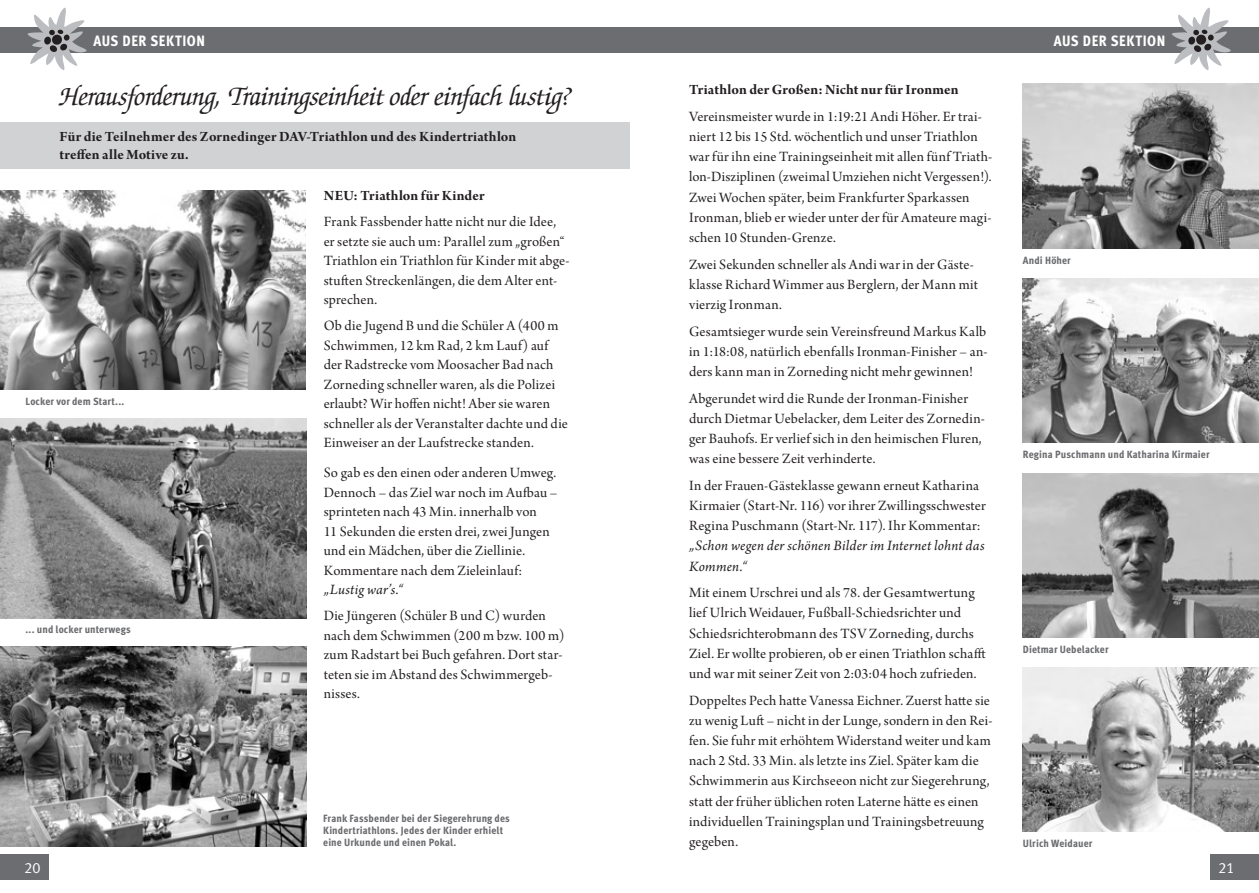
<style>
.page{position:relative;width:1259px;height:893px;background:#fff}
.page>*{position:absolute;margin:0;border:0;box-sizing:border-box;transform-origin:0 0}
.t1{font:italic 28.5px "Zapf Chancery Std";letter-spacing:-.01em;color:#231f20}
.t2{font:15px/20.2px "Arno Pro Subhead";letter-spacing:.01em;color:#231f20}
.t3{font:15px/18px "Arno Pro Bold Subhead";letter-spacing:.01em;color:#231f20}
.t4{font:italic 15px/20.2px "Arno Pro";letter-spacing:.015em;color:#231f20}
.t5{font:15px "Meta Cond Extra Bold LF";letter-spacing:.04em;color:#fff}
.t6{font:15px "Meta Caps";color:#fff}
.t7{font:10.5px/12px "Meta Cond Extra Bold LF";letter-spacing:.01em;color:#6c6d70;scale:1.04 1}
</style>
<div class="page">
<div style="left:0;top:855px;width:49px;height:25px;background:#6c6d70"></div>
<div style="left:1210px;top:855px;width:49px;height:25px;background:#6c6d70"></div>
<div style="left:0;top:28px;width:629px;height:25px;background:#6c6d70"></div>
<svg style="left:26px;top:7px;width:65px;height:63px"></svg>
<div style="left:629px;top:28px;width:630px;height:25px;background:#6c6d70"></div>
<svg style="left:1169px;top:8px;width:65px;height:62px"></svg>
<div style="left:0;top:122px;width:629px;height:47px;background:#d1d2d4"></div>
<img style="left:0;top:190px;width:306px;height:200px">
<img style="left:0;top:418px;width:306px;height:200px">
<img style="left:0;top:646px;width:306px;height:200px">
<img style="left:1023px;top:84px;width:236px;height:165px">
<img style="left:1023px;top:279px;width:236px;height:164px">
<img style="left:1023px;top:473px;width:236px;height:165px">
<img style="left:1023px;top:668px;width:236px;height:164px">
<p class="t5" style="left:94px;top:32px;width:113px">Aus der Sektion</p>
<p class="t5" style="left:1054px;top:32px;width:113px">Aus der Sektion</p>
<h1 class="t1" style="left:60px;top:82px;width:513px">Herausforderung, Trainingseinheit oder einfach lustig?</h1>
<p class="t3" style="left:60px;top:129px;width:458px">Für die Teilnehmer des Zornedinger DAV-Triathlon und des Kindertriathlon treffen alle Motive zu.</p>
<p class="t7" style="left:26px;top:395px;width:96px">Locker vor dem Start...</p>
<p class="t7" style="left:26px;top:623px;width:103px">... und locker unterwegs</p>
<p class="t3" style="left:324px;top:188px;width:162px">NEU: Triathlon für Kinder</p>
<p class="t2" style="left:324px;top:213px;width:247px;line-height:19.5px">Frank Fassbender hatte nicht nur die Idee, er setzte sie auch um: Parallel zum „großen“ Triathlon ein Triathlon für Kinder mit abge&shy;stuften Streckenlängen, die dem Alter ent&shy;sprechen.</p>
<p class="t2" style="left:324px;top:317px;width:246px;line-height:19.5px">Ob die Jugend B und die Schüler A (400 m Schwimmen, 12 km Rad, 2 km Lauf) auf der Radstrecke vom Moosacher Bad nach Zorneding schneller waren, als die Polizei erlaubt? Wir hoffen nicht! Aber sie waren schneller als der Veranstalter dachte und die Einweiser an der Laufstrecke standen.</p>
<p class="t2" style="left:324px;top:464px;width:235px;line-height:19.5px">So gab es den einen oder anderen Umweg.<br>Dennoch – das Ziel war noch im Aufbau – sprinteten nach 43 Min. innerhalb von<br>11 Sekunden die ersten drei, zwei Jungen und ein Mädchen, über die Ziellinie.<br>Kommentare nach dem Zieleinlauf:</p>
<p class="t4" style="left:324px;top:580px;width:81px">„Lustig war’s.“</p>
<p class="t2" style="left:324px;top:607px;width:242px;line-height:19.5px">Die Jüngeren (Schüler B und C) wurden nach dem Schwimmen (200 m bzw. 100 m) zum Radstart bei Buch gefahren. Dort star&shy;teten sie im Abstand des Schwimmergeb&shy;nisses.</p>
<p class="t7" style="left:323px;top:812px;width:181px">Frank Fassbender bei der Siegerehrung des<br>Kindertriathlons. Jedes der Kinder erhielt eine Urkunde und einen Pokal.</p>
<p class="t3" style="left:689px;top:82px;width:271px">Triathlon der Großen: Nicht nur für Ironmen</p>
<p class="t2" style="left:689px;top:107px;width:305px">Vereinsmeister wurde in 1:19:21 Andi Höher. Er trai&shy;niert 12 bis 15 Std. wöchentlich und unser Triathlon war für ihn eine Trainingseinheit mit allen fünf Triath&shy;lon-Disziplinen (zweimal Umziehen nicht Vergessen!).<br>Zwei Wochen später, beim Frankfurter Sparkassen Ironman, blieb er wieder unter der für Amateure magi&shy;schen 10 Stunden-Grenze.</p>
<p class="t2" style="left:689px;top:255px;width:290px">Zwei Sekunden schneller als Andi war in der Gäste&shy;klasse Richard Wimmer aus Berglern, der Mann mit vierzig Ironman.</p>
<p class="t2" style="left:689px;top:322px;width:300px;text-align:justify">Gesamtsieger wurde sein Vereinsfreund Markus Kalb in 1:18:08, natürlich ebenfalls Ironman-Finisher – an&shy;ders kann man in Zorneding nicht mehr gewinnen!</p>
<p class="t2" style="left:689px;top:389px;width:297px">Abgerundet wird die Runde der Ironman-Finisher durch Dietmar Uebelacker, dem Leiter des Zornedin&shy;ger Bauhofs. Er verlief sich in den heimischen Fluren, was eine bessere Zeit verhinderte.</p>
<p class="t2" style="left:689px;top:476px;width:298px">In der Frauen-Gästeklasse gewann erneut Katharina<br>Kirmaier (Start-Nr. 116) vor ihrer Zwillingsschwester<br>Regina Puschmann (Start-Nr. 117). Ihr Kommentar:</p>
<p class="t4" style="left:689px;top:537px;width:297px">„Schon wegen der schönen Bilder im Internet lohnt das<br>Kommen.“</p>
<p class="t2" style="left:689px;top:583px;width:298px">Mit einem Urschrei und als 78. der Gesamtwertung lief Ulrich Weidauer, Fußball-Schiedsrichter und Schiedsrichterobmann des TSV Zorneding, durchs Ziel. Er wollte probieren, ob er einen Triathlon schafft und war mit seiner Zeit von 2:03:04 hoch zufrieden.</p>
<p class="t2" style="left:689px;top:691px;width:305px">Doppeltes Pech hatte Vanessa Eichner. Zuerst hatte sie zu wenig Luft – nicht in der Lunge, sondern in den Rei&shy;fen. Sie fuhr mit erhöhtem Widerstand weiter und kam nach 2 Std. 33 Min. als letzte ins Ziel. Später kam die Schwimmerin aus Kirchseeon nicht zur Siegerehrung, statt der früher üblichen roten Laterne hätte es einen individuellen Trainingsplan und Trainingsbetreuung gegeben.</p>
<p class="t7" style="left:1023px;top:254px;width:48px">Andi Höher</p>
<p class="t7" style="left:1023px;top:448px;width:181px">Regina Puschmann und Katharina Kirmaier</p>
<p class="t7" style="left:1023px;top:643px;width:84px">Dietmar Uebelacker</p>
<p class="t7" style="left:1023px;top:837px;width:68px">Ulrich Weidauer</p>
<p class="t6" style="left:24px;top:859px;width:18px">20</p>
<p class="t6" style="left:1218px;top:859px;width:17px">21</p>
</div>
